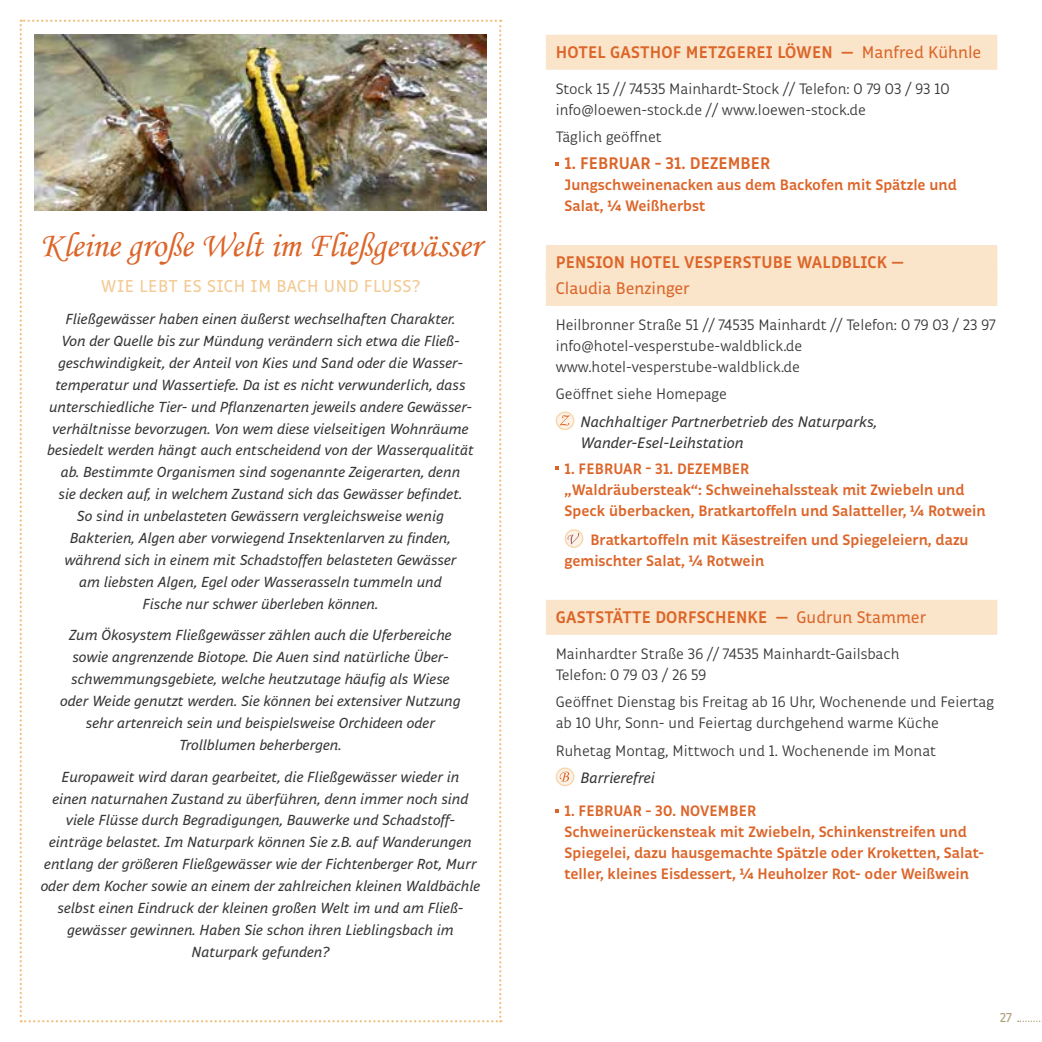
<style>
.page{position:relative;width:1042px;height:1042px;background:#fff}
.page>*{position:absolute;margin:0;border:0;box-sizing:border-box;transform-origin:0 0}
.t1{font:35px "Monotype Corsiva SE";color:#dc6529}
.t2{font:17.5px "Respublika FY";letter-spacing:.03em;color:#f3ca92}
.t3{font:700 17.15px "Respublika FY";letter-spacing:.01em;color:#dc6529}
.t4{font:17.15px "Respublika FY";color:#dc6529}
.t5{font:300 15.4px/21px "Respublika FY";color:#373636}
.t6{font:700 15.4px/21px "Respublika FY";color:#dc6529}
.t7{font:italic 15.4px/21px "Respublika FY";color:#373636}
.t8{font:italic 14.88px/21.9px "Respublika FY";color:#373636;text-align:center}
.t9{font:13.12px "Respublika FY";color:#ac9b73}
.s1{font-weight:400}
</style>
<div class="page">
<svg style="left:1018px;top:1020px;width:24px;height:2px"></svg>
<div style="left:546px;top:35px;width:451px;height:35px;background:#fae5ca"></div>
<div style="left:546px;top:245px;width:451px;height:35px;background:#fae5ca"></div>
<div style="left:546px;top:271px;width:451px;height:35px;background:#fae5ca"></div>
<div style="left:546px;top:600px;width:451px;height:35px;background:#fae5ca"></div>
<svg style="left:556px;top:412px;width:18px;height:17px"></svg>
<div style="left:556px;top:411px;width:18px;height:19px;border:1px solid #f7d7ae;border-radius:50%"></div>
<svg style="left:559px;top:415px;width:10px;height:10px"></svg>
<svg style="left:565px;top:530px;width:17px;height:17px"></svg>
<div style="left:565px;top:529px;width:18px;height:19px;border:1px solid #f7d7ae;border-radius:50%"></div>
<svg style="left:567px;top:533px;width:12px;height:12px"></svg>
<svg style="left:556px;top:768px;width:18px;height:17px"></svg>
<div style="left:556px;top:767px;width:18px;height:19px;border:1px solid #f7d7ae;border-radius:50%"></div>
<svg style="left:560px;top:771px;width:9px;height:10px"></svg>
<svg style="left:20px;top:20px;width:481px;height:1002px"></svg>
<img style="left:35px;top:35px;width:451px;height:176px">
<h1 class="t1" style="left:40px;top:224px;width:442px">Kleine große Welt im Fließgewässer</h1>
<p class="t2" style="left:101px;top:276px;width:320px">WIE LEBT ES SICH IM BACH UND FLUSS?</p>
<p class="t8" style="left:47px;top:309px;width:428px">Fließgewässer haben einen äußerst wechselhaften Charakter.<br>Von der Quelle bis zur Mündung verändern sich etwa die Fließ&shy;geschwindigkeit, der Anteil von Kies und Sand oder die Wasser&shy;temperatur und Wassertiefe. Da ist es nicht verwunderlich, dass unterschiedliche Tier- und Pflanzenarten jeweils andere Gewässer&shy;verhältnisse bevorzugen. Von wem diese vielseitigen Wohnräume besiedelt werden hängt auch entscheidend von der Wasserqualität ab. Bestimmte Organismen sind sogenannte Zeigerarten, denn<br>sie decken auf, in welchem Zustand sich das Gewässer befindet.<br>So sind in unbelasteten Gewässern vergleichsweise wenig Bakterien, Algen aber vorwiegend Insektenlarven zu finden, während sich in einem mit Schadstoffen belasteten Gewässer<br>am liebsten Algen, Egel oder Wasserasseln tummeln und<br>Fische nur schwer überleben können.</p>
<p class="t8" style="left:60px;top:625px;width:402px">Zum Ökosystem Fließgewässer zählen auch die Uferbereiche sowie angrenzende Biotope. Die Auen sind natürliche Über&shy;schwemmungsgebiete, welche heutzutage häufig als Wiese oder Weide genutzt werden. Sie können bei extensiver Nutzung sehr artenreich sein und beispielsweise Orchideen oder Trollblumen beherbergen.</p>
<p class="t8" style="left:41px;top:766px;width:441px">Europaweit wird daran gearbeitet, die Fließgewässer wieder in<br>einen naturnahen Zustand zu überführen, denn immer noch sind viele Flüsse durch Begradigungen, Bauwerke und Schadstoff&shy;einträge belastet. Im Naturpark können Sie z.B. auf Wanderungen entlang der größeren Fließgewässer wie der Fichtenberger Rot, Murr oder dem Kocher sowie an einem der zahlreichen kleinen Waldbächle selbst einen Eindruck der kleinen großen Welt im und am Fließ&shy;gewässer gewinnen. Haben Sie schon ihren Lieblingsbach im Naturpark gefunden?</p>
<p class="t3" style="left:556px;top:42px;width:427px">HOTEL GASTHOF METZGEREI LÖWEN — <span class="s1">Manfred Kühnle</span></p>
<p class="t5" style="left:556px;top:79px;width:395px">Stock 15 // 74535 Mainhardt-Stock // Telefon: 0 79 03 / 93 10 info@loewen-stock.de // www.loewen-stock.de</p>
<p class="t5" style="left:556px;top:127px;width:108px">Täglich geöffnet</p>
<p class="t3" style="left:565px;top:153px;width:207px">1. FEBRUAR – 31. DEZEMBER</p>
<p class="t6" style="left:565px;top:176px;width:394px">Jungschweinenacken aus dem Backofen mit Spätzle und<br>Salat, ¼ Weißherbst</p>
<p class="t3" style="left:556px;top:252px;width:349px">PENSION HOTEL VESPERSTUBE WALDBLICK —</p>
<p class="t4" style="left:556px;top:278px;width:136px">Claudia Benzinger</p>
<p class="t5" style="left:556px;top:315px;width:441px">Heilbronner Straße 51 // 74535 Mainhardt // Telefon: 0 79 03 / 23 97 info@hotel-vesperstube-waldblick.de www.hotel-vesperstube-waldblick.de</p>
<p class="t5" style="left:556px;top:384px;width:173px">Geöffnet siehe Homepage</p>
<p class="t7" style="left:580px;top:411px;width:298px">Nachhaltiger Partnerbetrieb des Naturparks,<br>Wander-Esel-Leihstation</p>
<p class="t6" style="left:565px;top:459px;width:423px">1. FEBRUAR – 31. DEZEMBER<br>„Waldräubersteak“: Schweinehalssteak mit Zwiebeln und<br>Speck überbacken, Bratkartoffeln und Salatteller, ¼ Rotwein</p>
<p class="t6" style="left:565px;top:530px;width:405px;text-indent:26px">Bratkartoffeln mit Käsestreifen und Spiegeleiern, dazu gemischter Salat, ¼ Rotwein</p>
<p class="t3" style="left:556px;top:607px;width:372px">GASTSTÄTTE DORFSCHENKE — <span class="s1">Gudrun Stammer</span></p>
<p class="t5" style="left:556px;top:644px;width:345px">Mainhardter Straße 36 // 74535 Mainhardt-Gailsbach<br>Telefon: 0 79 03 / 26 59</p>
<p class="t5" style="left:556px;top:692px;width:440px">Geöffnet Dienstag bis Freitag ab 16 Uhr, Wochenende und Feiertag ab 10 Uhr, Sonn- und Feiertag durchgehend warme Küche</p>
<p class="t5" style="left:556px;top:740px;width:382px">Ruhetag Montag, Mittwoch und 1. Wochenende im Monat</p>
<p class="t7" style="left:580px;top:767px;width:76px">Barrierefrei</p>
<p class="t6" style="left:565px;top:801px;width:421px">1. FEBRUAR – 30. NOVEMBER<br>Schweinerückensteak mit Zwiebeln, Schinkenstreifen und Spiegelei, dazu hausgemachte Spätzle oder Kroketten, Salat&shy;teller, kleines Eisdessert, ¼ Heuholzer Rot- oder Weißwein</p>
<p class="t9" style="left:1000px;top:1010px;width:14px">27</p>
</div>
